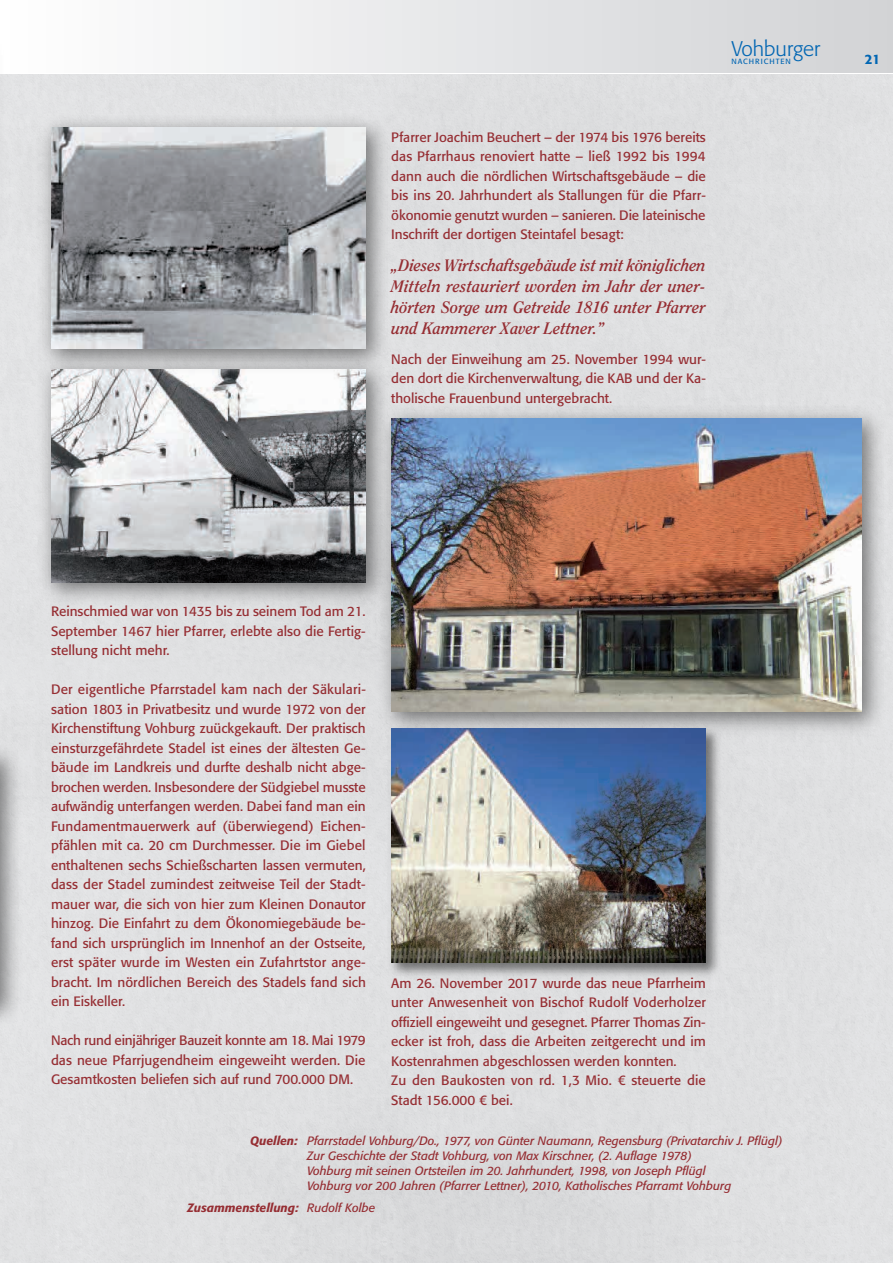
<style>
.page{position:relative;width:893px;height:1263px;background:#fff}
.page>*{position:absolute;margin:0;border:0;box-sizing:border-box;transform-origin:0 0}
.t1{font:300 21px "Formata";color:#0166b3}
.t2{font:italic 700 16.5px/21px "Clearface";color:#962e33;text-align:justify}
.t3{font:13.5px/19.5px "Formata";color:#962e33;text-align:justify}
.t4{font:500 13.5px "Formata";color:#0166b3}
.t5{font:italic 12px/15px "Formata";color:#962e33}
.t6{font:italic 500 12px "Formata";color:#962e33}
.t7{font:7.5px "Formata";letter-spacing:.13em;color:#0166b3}
.s1{font-family:"Sparkasse Rg"}
.s2{font-weight:500}
.s3{font-weight:400}
</style>
<div class="page">
<div style="left:1px;top:0;width:892px;height:72px;background:linear-gradient(to right,#fefefe,#d1d2d5)"></div>
<div style="left:0;top:74px;width:893px;height:1189px;background:#dfe0e1"></div>
<img style="left:1px;top:27px;width:6px;height:45px">
<img style="left:51px;top:376px;width:315px;height:207px">
<img style="left:0;top:751px;width:19px;height:267px">
<img style="left:376px;top:404px;width:506px;height:330px">
<img style="left:391px;top:418px;width:470px;height:294px">
<img style="left:36px;top:119px;width:357px;height:257px">
<img style="left:51px;top:128px;width:315px;height:221px">
<img style="left:385px;top:722px;width:340px;height:255px">
<img style="left:391px;top:729px;width:315px;height:234px">
<h1 class="t1" style="left:731px;top:40px;width:90px">Vohburger</h1>
<p class="t7" style="left:731px;top:58px;width:61px">NACHRICHTEN</p>
<p class="t3" style="left:391px;top:128px;width:316px">Pfarrer Joachim Beuchert – der 1974 bis 1976 bereits das Pfarrhaus renoviert hatte – ließ 1992 bis 1994 dann auch die nördlichen Wirtschaftsgebäude – die bis ins 20. Jahrhundert als Stallungen für die Pfarr&shy;ökonomie genutzt wurden – sanieren. Die lateinische Inschrift der dortigen Steintafel besagt:</p>
<p class="t2" style="left:391px;top:255px;width:316px">„Dieses Wirtschaftsgebäude ist mit königlichen Mitteln restauriert worden im Jahr der uner&shy;hörten Sorge um Getreide 1816 unter Pfarrer und Kammerer Xaver Lettner.”</p>
<p class="t3" style="left:391px;top:350px;width:316px">Nach der Einweihung am 25. November 1994 wur&shy;den dort die Kirchenverwaltung, die KAB und der Ka&shy;tholische Frauenbund untergebracht.</p>
<p class="t4" style="left:865px;top:53px;width:17px">21</p>
<p class="t3" style="left:51px;top:603px;width:316px">Reinschmied war von 1435 bis zu seinem Tod am 21.<br>September 1467 hier Pfarrer, erlebte also die Fertig&shy;stellung nicht mehr.</p>
<p class="t3" style="left:51px;top:681px;width:316px">Der eigentliche Pfarrstadel kam nach der Säkulari&shy;sation 1803 in Privatbesitz und wurde 1972 von der Kirchenstiftung Vohburg zuückgekauft. Der praktisch einsturzgefährdete Stadel ist eines der ältesten Ge&shy;bäude im Landkreis und durfte deshalb nicht abge&shy;brochen werden. Insbesondere der Südgiebel musste aufwändig unterfangen werden. Dabei fand man ein Fundamentmauerwerk auf (überwiegend) Eichen&shy;pfählen mit ca. 20 cm Durchmesser. Die im Giebel enthaltenen sechs Schießscharten lassen vermuten, dass der Stadel zumindest zeitweise Teil der Stadt&shy;mauer war, die sich von hier zum Kleinen Donautor hinzog. Die Einfahrt zu dem Ökonomiegebäude be&shy;fand sich ursprünglich im Innenhof an der Ostseite, erst später wurde im Westen ein Zufahrtstor ange&shy;bracht. Im nördlichen Bereich des Stadels fand sich ein Eiskeller.</p>
<p class="t3" style="left:51px;top:1032px;width:316px">Nach rund einjähriger Bauzeit konnte am 18. Mai 1979 das neue Pfarrjugendheim eingeweiht werden. Die Gesamtkosten beliefen sich auf rund 700.000 DM.</p>
<p class="t3" style="left:391px;top:974px;width:316px;text-align:left">Am 26. November 2017 wurde das neue Pfarrheim unter Anwesenheit von Bischof Rudolf Voderholzer offiziell eingeweiht und gesegnet. Pfarrer Thomas Zin&shy;ecker ist froh, dass die Arbeiten zeitgerecht und im Kostenrahmen abgeschlossen werden konnten.<br>Zu den Baukosten von rd. 1,3 Mio. <span class="s1">€</span> steuerte die Stadt 156.000 <span class="s1">€</span> bei.</p>
<p class="t5" style="left:307px;top:1134px;width:477px;text-indent:-57px"><span class="s2">Quellen:</span> Pfarrstadel Vohburg/Do., 1977, von Günter Naumann, Regensburg (Privatarchiv J. Pflügl)<br>Zur Geschichte der Stadt Vohburg, von Max Kirschner, (2. Auflage 1978)<br>Vohburg mit seinen Ortsteilen im 20. Jahrhundert, 1998, von Joseph Pflügl<br>Vohburg vor 200 Jahren (Pfarrer Lettner), 2010, Katholisches Pfarramt Vohburg</p>
<p class="t6" style="left:187px;top:1203px;width:190px">Zusammenstellung: <span class="s3">Rudolf Kolbe</span></p>
</div>
